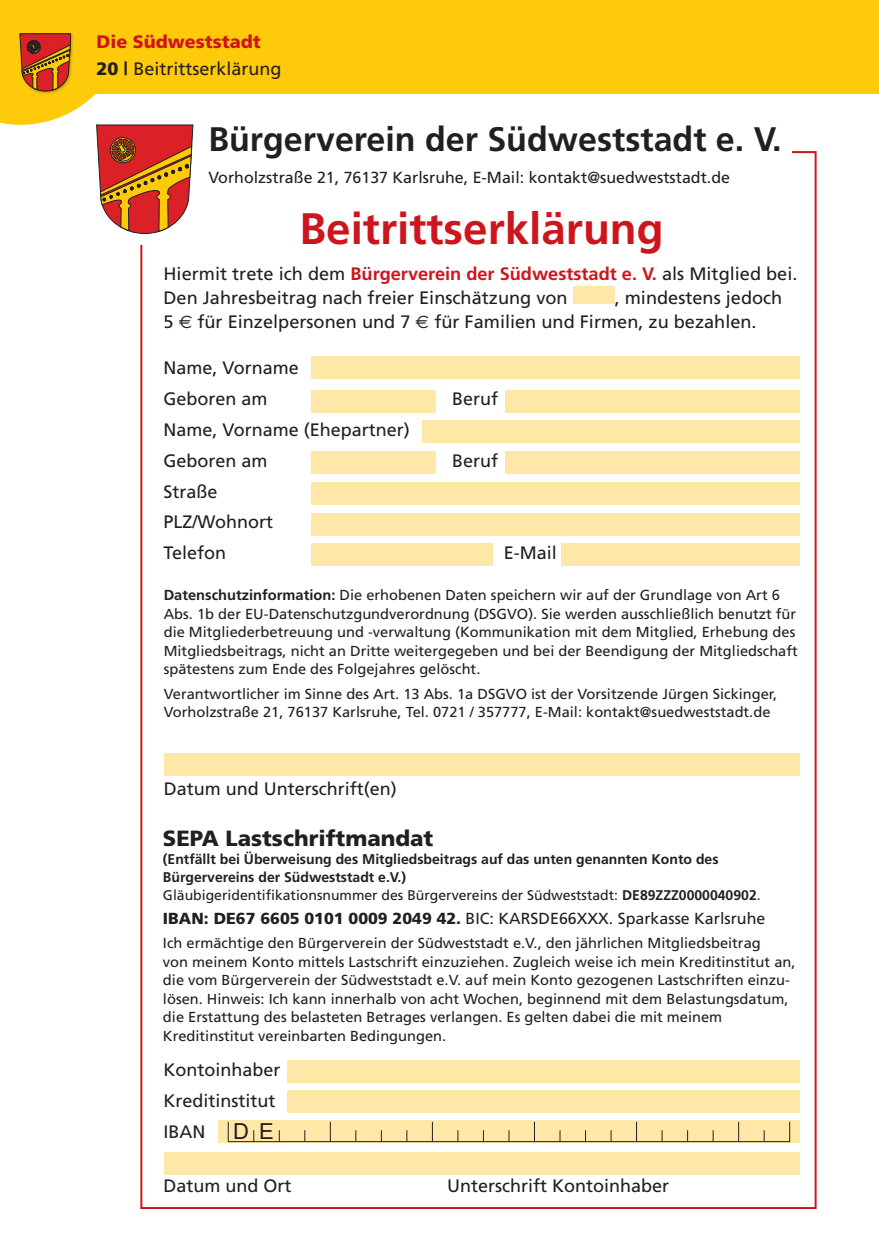
<style>
.page{position:relative;width:879px;height:1248px;background:#fff}
.page>*{position:absolute;margin:0;border:0;box-sizing:border-box;transform-origin:0 0}
.t1{font:700 44px "Frutiger";color:#cd151d}
.t2{font:700 34px "Frutiger";color:#231f20}
.t3{font:900 22px "Frutiger";color:#231f20}
.t4{font:22px "Arial";color:#231f20}
.t5{font:18px/30.8px "Frutiger";color:#231f20}
.t6{font:16px "Frutiger";color:#231f20}
.t7{font:14.4px/18.6px "Frutiger";color:#231f20}
.t8{font:700 14px/18px "Frutiger";color:#231f20}
.s1{font-weight:900;color:#cd151d}
.s2{font-weight:900}
.s3{font-weight:700;color:#cd151d}
.s4{font-weight:700}
.s5{font-weight:400}
</style>
<div class="page">
<div style="left:0;top:0;width:879px;height:94px;background:#feca0a"></div>
<div style="left:140px;top:151px;width:676px;height:1057px;background:#fff;border:2px solid #cd151d"></div>
<div style="left:96px;top:125px;width:695px;height:119px;background:#fff"></div>
<div style="left:573px;top:287px;width:42px;height:17px;background:#ffe7a7"></div>
<div style="left:311px;top:356px;width:488px;height:22px;background:#ffe7a7"></div>
<div style="left:505px;top:389px;width:294px;height:23px;background:#ffe7a7"></div>
<div style="left:505px;top:451px;width:294px;height:23px;background:#ffe7a7"></div>
<div style="left:422px;top:420px;width:377px;height:23px;background:#ffe7a7"></div>
<div style="left:311px;top:451px;width:125px;height:23px;background:#ffe7a7"></div>
<div style="left:311px;top:389px;width:125px;height:23px;background:#ffe7a7"></div>
<div style="left:311px;top:482px;width:488px;height:23px;background:#ffe7a7"></div>
<div style="left:311px;top:513px;width:488px;height:23px;background:#ffe7a7"></div>
<div style="left:561px;top:542px;width:238px;height:23px;background:#ffe7a7"></div>
<div style="left:311px;top:542px;width:182px;height:23px;background:#ffe7a7"></div>
<svg style="left:0;top:33px;width:193px;height:201px"></svg>
<div style="left:164px;top:753px;width:635px;height:22px;background:#ffe7a7"></div>
<div style="left:164px;top:1152px;width:635px;height:22px;background:#ffe7a7"></div>
<div style="left:287px;top:1059px;width:512px;height:23px;background:#ffe7a7"></div>
<div style="left:287px;top:1089px;width:512px;height:23px;background:#ffe7a7"></div>
<div style="left:218px;top:1120px;width:581px;height:22px;background:#ffe7a7"></div>
<svg style="left:228px;top:1121px;width:1px;height:20px"></svg>
<svg style="left:330px;top:1121px;width:1px;height:20px"></svg>
<svg style="left:432px;top:1121px;width:1px;height:20px"></svg>
<svg style="left:534px;top:1121px;width:1px;height:20px"></svg>
<svg style="left:636px;top:1121px;width:1px;height:20px"></svg>
<svg style="left:738px;top:1121px;width:1px;height:20px"></svg>
<svg style="left:789px;top:1121px;width:1px;height:20px"></svg>
<hr style="left:228px;top:1141px;width:562px;height:1px;background:#231f20">
<p class="t5" style="left:96px;top:28px;width:187px;line-height:27.2px"><span class="s1">Die Südweststadt<br></span><span class="s2">20 |</span> Beitrittserklärung</p>
<h2 class="t2" style="left:208px;top:119px;width:574px">Bürgerverein der Südweststadt e. V.</h2>
<p class="t6" style="left:208px;top:168px;width:523px">Vorholzstraße 21, 76137 Karlsruhe, E-Mail: kontakt@suedweststadt.de</p>
<h1 class="t1" style="left:299px;top:203px;width:366px">Beitrittserklärung</h1>
<p class="t5" style="left:163px;top:261px;width:635px;line-height:24px">Hiermit trete ich dem <span class="s3">Bürgerverein der Südweststadt e. V.</span> als Mitglied bei.<br>Den Jahresbeitrag nach freier Einschätzung von</p>
<p class="t5" style="left:615px;top:282px;width:169px">, mindestens jedoch</p>
<p class="t5" style="left:163px;top:306px;width:12px">5</p>
<p class="t5" style="left:197px;top:306px;width:215px">für Einzelpersonen und 7</p>
<p class="t5" style="left:434px;top:306px;width:324px">für Familien und Firmen, zu bezahlen.</p>
<p class="t5" style="left:163px;top:352px;width:137px">Name, Vorname<br>Geboren am</p>
<p class="t5" style="left:452px;top:383px;width:48px">Beruf</p>
<p class="t5" style="left:163px;top:414px;width:248px">Name, Vorname (Ehepartner)<br>Geboren am</p>
<p class="t5" style="left:163px;top:475px;width:111px">Straße<br>PLZ/Wohnort<br>Telefon</p>
<p class="t5" style="left:452px;top:445px;width:48px">Beruf</p>
<p class="t5" style="left:504px;top:537px;width:55px">E-Mail</p>
<p class="t7" style="left:164px;top:586px;width:635px"><span class="s4">Datenschutzinformation:</span> Die erhobenen Daten speichern wir auf der Grundlage von Art 6<br>Abs. 1b der EU-Datenschutzgundverordnung (DSGVO). Sie werden ausschließlich benutzt für die Mitgliederbetreuung und -verwaltung (Kommunikation mit dem Mitglied, Erhebung des Mitgliedsbeitrags, nicht an Dritte weitergegeben und bei der Beendigung der Mitgliedschaft spätestens zum Ende des Folgejahres gelöscht.</p>
<p class="t7" style="left:164px;top:684px;width:615px">Verantwortlicher im Sinne des Art. 13 Abs. 1a DSGVO ist der Vorsitzende Jürgen Sickinger,<br>Vorholzstraße 21, 76137 Karlsruhe, Tel. 0721 / 357777, E-Mail: kontakt@suedweststadt.de</p>
<p class="t5" style="left:164px;top:772px;width:235px">Datum und Unterschrift(en)</p>
<h3 class="t3" style="left:163px;top:825px;width:272px">SEPA Lastschriftmandat</h3>
<p class="t8" style="left:163px;top:850px;width:599px">(Entfällt bei Überweisung des Mitgliedsbeitrags auf das unten genannten Konto des<br>Bürgervereins der Südweststadt e.V.)<br><span class="s5">Gläubigeridentifikationsnummer des Bürgervereins der Südweststadt:</span> DE89ZZZ0000040902<span class="s5">.</span></p>
<p class="t6" style="left:163px;top:908px;width:604px"><span class="s2">IBAN: DE67 6605 0101 0009 2049 42.</span> BIC: KARSDE66XXX. Sparkasse Karlsruhe</p>
<p class="t7" style="left:163px;top:933px;width:634px">Ich ermächtige den Bürgerverein der Südweststadt e.V., den jährlichen Mitgliedsbeitrag<br>von meinem Konto mittels Lastschrift einzuziehen. Zugleich weise ich mein Kreditinstitut an, die vom Bürgerverein der Südweststadt e.V. auf mein Konto gezogenen Lastschriften einzu&shy;lösen. Hinweis: Ich kann innerhalb von acht Wochen, beginnend mit dem Belastungsdatum, die Erstattung des belasteten Betrages verlangen. Es gelten dabei die mit meinem Kreditinstitut vereinbarten Bedingungen.</p>
<p class="t5" style="left:163px;top:1054px;width:119px">Kontoinhaber<br>Kreditinstitut<br>IBAN</p>
<h3 class="t4" style="left:233px;top:1115px;width:42px">D E</h3>
<p class="t5" style="left:163px;top:1169px;width:130px">Datum und Ort</p>
<p class="t5" style="left:447px;top:1169px;width:224px">Unterschrift Kontoinhaber</p>
</div>
